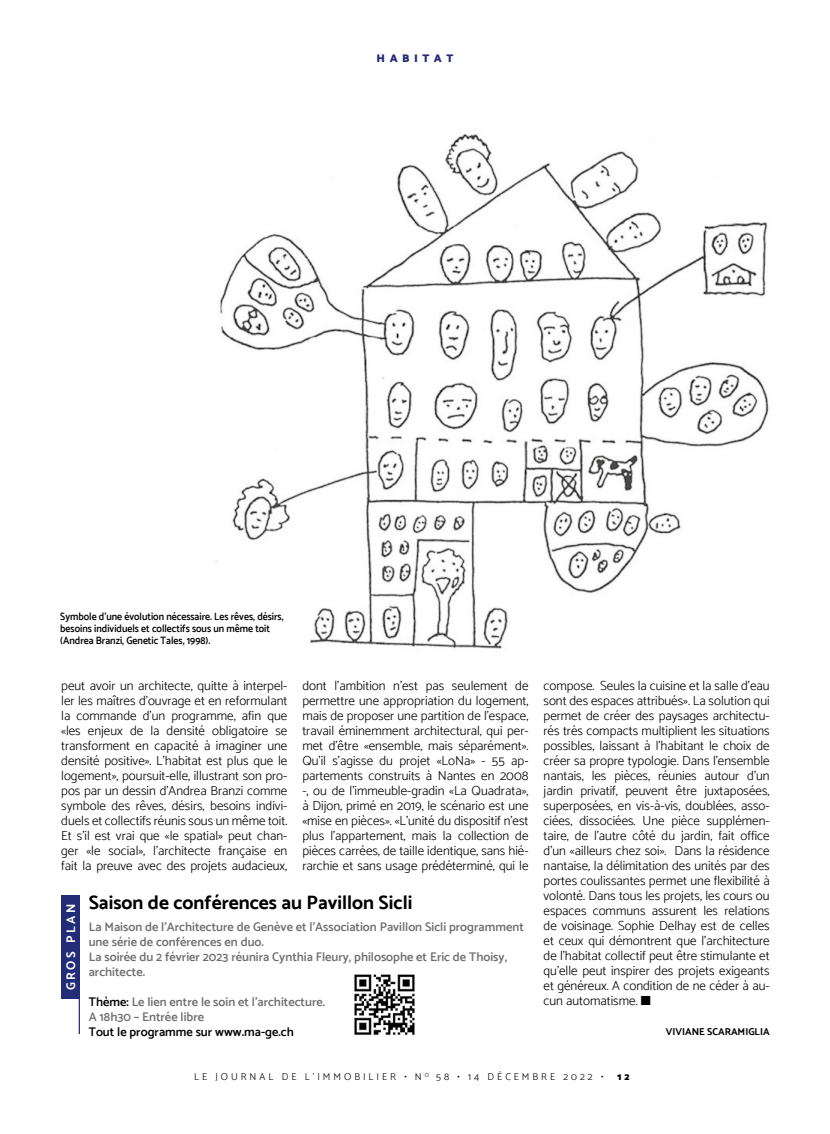
<style>
.page{position:relative;width:830px;height:1134px;background:#fff}
.page>*{position:absolute;margin:0;border:0;box-sizing:border-box;transform-origin:0 0}
.t1{font:700 19.38px "Catamaran";color:#000}
.t2{font:300 13.12px/15px "Catamaran";color:#000;text-align:justify}
.t3{font:600 12.5px/15px "Catamaran";color:#706f6f}
.t4{font:600 12.5px "Catamaran";color:#000}
.t5{font:700 12.5px "Catamaran";letter-spacing:.2em;color:#fff}
.t6{font:900 11.25px "Catamaran";letter-spacing:.4em;color:#232c77}
.t7{font:600 10.62px/11.9px "Catamaran";color:#000;scale:.92 1}
.t8{font:300 10px "Catamaran";letter-spacing:.3em;color:#000}
.t9{font:700 10px "Catamaran";color:#000}
.t10{font:900 10px "Catamaran";color:#000}
.s1{color:#000}
</style>
<div class="page">
<div style="left:61px;top:896px;width:18px;height:103px;background:#232c77"></div>
<hr style="left:79px;top:896px;width:1px;height:138px;background:#232c77">
<img style="left:354px;top:974px;width:61px;height:61px">
<img style="left:216px;top:134px;width:553px;height:515px">
<p class="t6" style="left:376px;top:51px;width:78px">HABITAT</p>
<p class="t7" style="left:60px;top:610px;width:244px">Symbole d’une évolution nécessaire. Les rêves, désirs, besoins individuels et collectifs sous un même toit (Andrea Branzi, Genetic Tales, 1998).</p>
<p class="t2" style="left:61px;top:678px;width:227px">peut avoir un architecte, quitte à interpel&shy;ler les maîtres d’ouvrage et en reformulant la commande d’un programme, afin que «les enjeux de la densité obligatoire se transforment en capacité à imaginer une densité positive». L’habitat est plus que le logement», poursuit-elle, illustrant son pro&shy;pos par un dessin d’Andrea Branzi comme symbole des rêves, désirs, besoins indivi&shy;duels et collectifs réunis sous un même toit.<br>Et s’il est vrai que «le spatial» peut chan&shy;ger «le social», l’architecte française en fait la preuve avec des projets audacieux,</p>
<p class="t2" style="left:302px;top:678px;width:227px">dont l’ambition n’est pas seulement de permettre une appropriation du logement, mais de proposer une partition de l’espace, travail éminemment architectural, qui per&shy;met d’être «ensemble, mais séparément».<br>Qu’il s’agisse du projet «LoNa» - 55 ap&shy;partements construits à Nantes en 2008 -, ou de l’immeuble-gradin «La Quadrata», à Dijon, primé en 2019, le scénario est une «mise en pièces». «L’unité du dispositif n’est plus l’appartement, mais la collection de pièces carrées, de taille identique, sans hié&shy;rarchie et sans usage prédéterminé, qui le</p>
<p class="t2" style="left:543px;top:678px;width:227px">compose. Seules la cuisine et la salle d’eau sont des espaces attribués». La solution qui permet de créer des paysages architectu&shy;rés très compacts multiplient les situations possibles, laissant à l’habitant le choix de créer sa propre typologie. Dans l’ensemble nantais, les pièces, réunies autour d’un jardin privatif, peuvent être juxtaposées, superposées, en vis-à-vis, doublées, asso&shy;ciées, dissociées. Une pièce supplémen&shy;taire, de l’autre côté du jardin, fait office d’un «ailleurs chez soi». Dans la résidence nantaise, la délimitation des unités par des portes coulissantes permet une flexibilité à volonté. Dans tous les projets, les cours ou espaces communs assurent les relations de voisinage. Sophie Delhay est de celles et ceux qui démontrent que l’architecture de l’habitat collectif peut être stimulante et qu’elle peut inspirer des projets exigeants et généreux. A condition de ne céder à au&shy;cun automatisme. ■</p>
<p class="t9" style="left:665px;top:1026px;width:105px">VIVIANE SCARAMIGLIA</p>
<h1 class="t1" style="left:89px;top:891px;width:325px">Saison de conférences au Pavillon Sicli</h1>
<p class="t3" style="left:89px;top:919px;width:436px">La Maison de l’Architecture de Genève et l’Association Pavillon Sicli programment une série de conférences en duo.<br>La soirée du 2 février 2023 réunira Cynthia Fleury, philosophe et Eric de Thoisy, architecte.</p>
<p class="t3" style="left:89px;top:994px;width:238px"><span class="s1">Thème:</span> Le lien entre le soin et l’architecture.<br>A 18h30 – Entrée libre</p>
<p class="t4" style="left:89px;top:1024px;width:206px">Tout le programme sur www.ma-ge.ch</p>
<p class="t5" style="left:63px;top:990px;width:88px;rotate:-90deg">GROS PLAN</p>
<p class="t8" style="left:194px;top:1071px;width:410px">LE JOURNAL DE L’IMMOBILIER • N <sup>O</sup> 58 • 14 DÉCEMBRE 2022 •</p>
<p class="t10" style="left:616px;top:1071px;width:14px">1 2</p>
</div>
